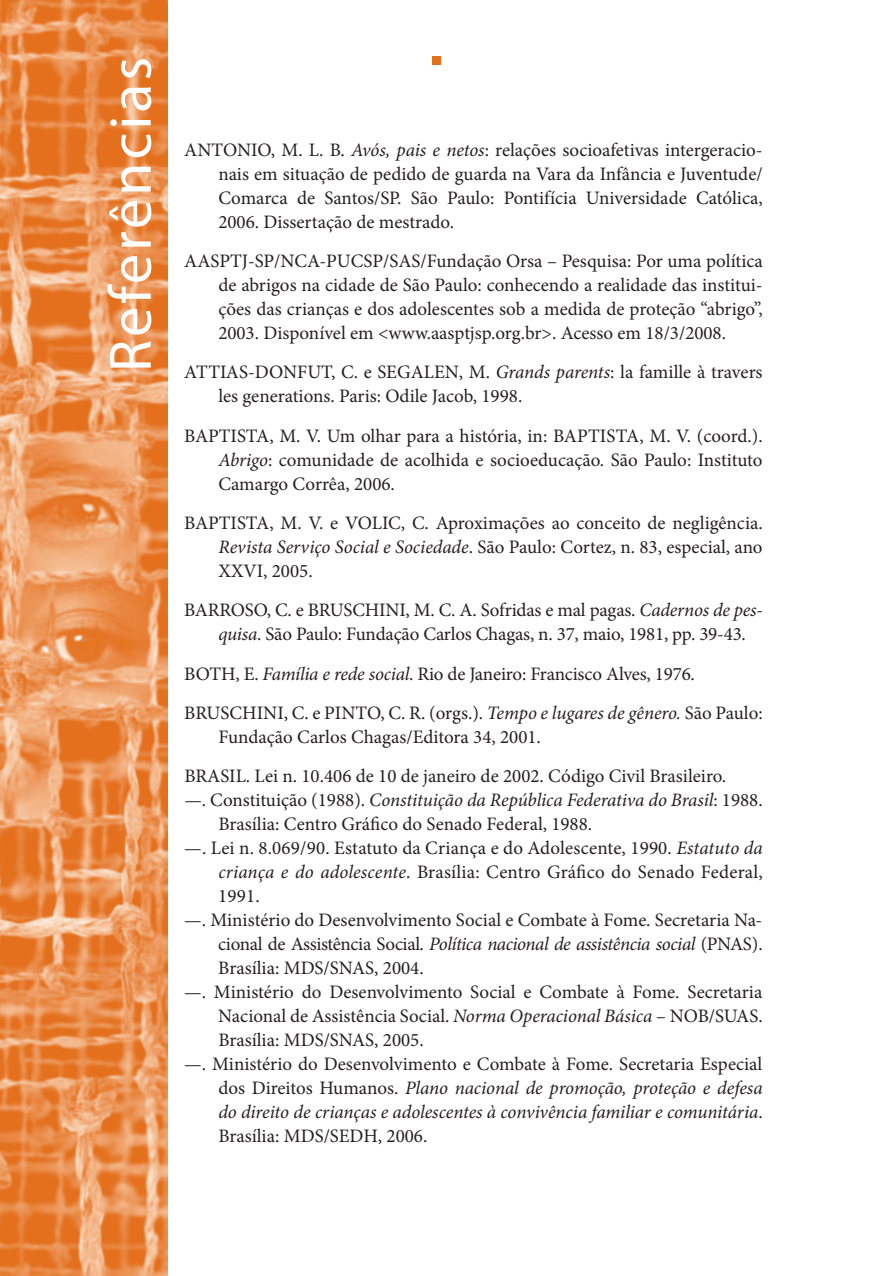
<style>
.page{position:relative;width:879px;height:1276px;background:#fff}
.page>*{position:absolute;margin:0;border:0;box-sizing:border-box;transform-origin:0 0}
.t1{font:60px "Myriad Pro";letter-spacing:.05em;color:#fff}
.t2{font:19px/24px "Minion Pro";color:#231f20;text-align:justify}
.t3{font:italic 19px "Minion Pro";letter-spacing:-.005em;color:#231f20}
.t4{font:italic 19px "Minion Pro";letter-spacing:-.03em;color:#231f20}
.s1{font-style:italic}
.s2{font-style:normal}
</style>
<div class="page">
<div style="left:432px;top:57px;width:9px;height:8px;background:#e4701e"></div>
<img style="left:0;top:0;width:167px;height:1276px">
<h1 class="t1" style="left:108px;top:372px;width:317px;rotate:-90deg">Referências</h1>
<p class="t2" style="left:218px;top:139px;width:546px;text-indent:-34px">ANTONIO, M. L. B. <span class="s1">Avós, pais e netos</span>: relações socioafetivas intergeracio&shy;nais em situação de pedido de guarda na Vara da Infância e Juventude/ Comarca de Santos/SP. São Paulo: Pontifícia Universidade Católica, 2006. Dissertação de mestrado.</p>
<p class="t2" style="left:218px;top:250px;width:546px;text-indent:-34px">AASPTJ-SP/NCA-PUCSP/SAS/Fundação Orsa – Pesquisa: Por uma política de abrigos na cidade de São Paulo: conhecendo a realidade das institui&shy;ções das crianças e dos adolescentes sob a medida de proteção “abrigo”, 2003. Disponível em &lt;www.aasptjsp.org.br&gt;. Acesso em 18/3/2008.</p>
<p class="t2" style="left:218px;top:362px;width:546px;text-indent:-34px">ATTIAS-DONFUT, C. e SEGALEN, M. <span class="s1">Grands parents</span>: la famille à travers les generations. Paris: Odile Jacob, 1998.</p>
<p class="t2" style="left:218px;top:425px;width:546px;text-indent:-34px">BAPTISTA, M. V. Um olhar para a história, in: BAPTISTA, M. V. (coord.).<br><span class="s1">Abrigo</span>: comunidade de acolhida e socioeducação. São Paulo: Instituto Camargo Corrêa, 2006.</p>
<p class="t2" style="left:218px;top:512px;width:546px;text-indent:-34px">BAPTISTA, M. V. e VOLIC, C. Aproximações ao conceito de negligência.<br><span class="s1">Revista Serviço Social e Sociedade</span>. São Paulo: Cortez, n. 83, especial, ano XXVI, 2005.</p>
<p class="t2" style="left:218px;top:599px;width:546px;text-indent:-34px">BARROSO, C. e BRUSCHINI, M. C. A. Sofridas e mal pagas. <span class="s1">Cadernos de pes&shy;quisa</span>. São Paulo: Fundação Carlos Chagas, n. 37, maio, 1981, pp. 39-43.</p>
<p class="t2" style="left:184px;top:655px;width:580px;line-height:39.4px">BOTH, E. <span class="s1">Família e rede social</span>. Rio de Janeiro: Francisco Alves, 1976.<br>BRUSCHINI, C. e PINTO, C. R. (orgs.). <span class="s1">Tempo e lugares de gênero.</span> São Paulo:</p>
<p class="t2" style="left:184px;top:718px;width:543px;line-height:39.4px;text-indent:34px">Fundação Carlos Chagas/Editora 34, 2001.<br>BRASIL. Lei n. 10.406 de 10 de janeiro de 2002. Código Civil Brasileiro.</p>
<p class="t3" style="left:184px;top:793px;width:580px"><span class="s2">—. Constituição (1988).</span> Constituição da República Federativa do Brasil<span class="s2">: 1988.</span></p>
<p class="t2" style="left:218px;top:813px;width:375px">Brasília: Centro Gráfico do Senado Federal, 1988.</p>
<p class="t2" style="left:184px;top:837px;width:580px">—. Lei n. 8.069/90. Estatuto da Criança e do Adolescente, 1990. <span class="s1">Estatuto da</span></p>
<p class="t2" style="left:218px;top:861px;width:546px"><span class="s1">criança e do adolescente</span>. Brasília: Centro Gráfico do Senado Federal,</p>
<p class="t2" style="left:218px;top:885px;width:43px">1991.</p>
<p class="t2" style="left:184px;top:909px;width:579px">—. Ministério do Desenvolvimento Social e Combate à Fome. Secretaria Na-</p>
<p class="t4" style="left:218px;top:937px;width:546px"><span class="s2">cional de Assistência Social.</span> Política nacional de assistência social <span class="s2">(PNAS).</span></p>
<p class="t2" style="left:218px;top:957px;width:207px">Brasília: MDS/SNAS, 2004.</p>
<p class="t2" style="left:184px;top:981px;width:579px">—. Ministério do Desenvolvimento Social e Combate à Fome. Secretaria</p>
<p class="t2" style="left:218px;top:1005px;width:546px">Nacional de Assistência Social. <span class="s1">Norma Operacional Básica</span> – NOB/SUAS.</p>
<p class="t2" style="left:218px;top:1029px;width:207px">Brasília: MDS/SNAS, 2005.</p>
<p class="t2" style="left:184px;top:1053px;width:579px">—. Ministério do Desenvolvimento e Combate à Fome. Secretaria Especial</p>
<p class="t3" style="left:218px;top:1081px;width:546px"><span class="s2">dos Direitos Humanos.</span> Plano nacional de promoção, proteção e defesa</p>
<p class="t3" style="left:218px;top:1105px;width:546px">do direito de crianças e adolescentes à convivência familiar e comunitária<span class="s2">.</span></p>
<p class="t2" style="left:218px;top:1125px;width:211px">Brasília: MDS/SEDH, 2006.</p>
</div>
